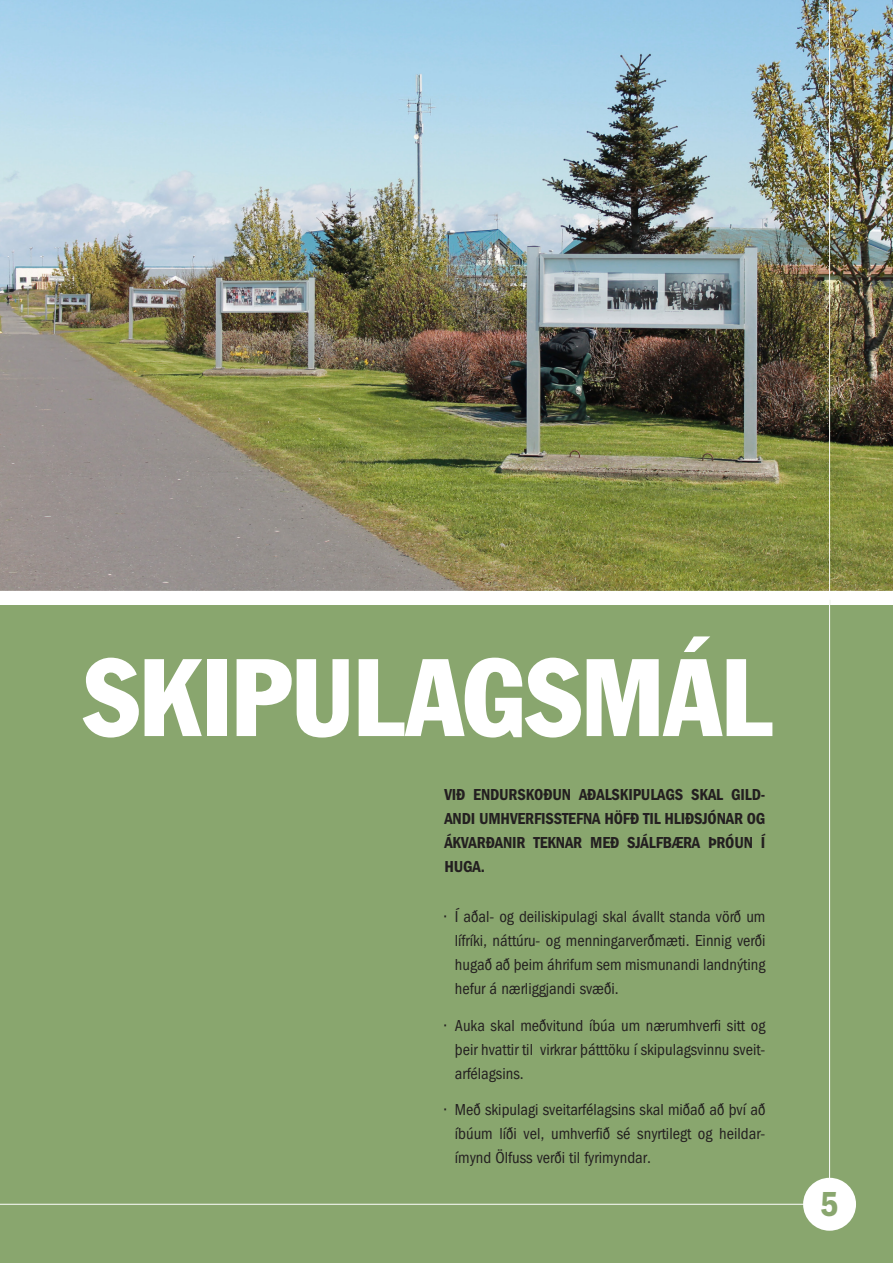
<style>
.page{position:relative;width:893px;height:1263px;background:#fff}
.page>*{position:absolute;margin:0;border:0;box-sizing:border-box;transform-origin:0 0}
.t1{font:condensed 108px "Franklin Gothic IS";color:#fff}
.t2{font:600 condensed 36px "Franklin Gothic IS";color:#89a66e}
.t3{font:condensed 16.5px/24px "Franklin Gothic IS";color:#231f20;text-align:justify}
.t4{font:600 condensed 16.5px/24px "Franklin Gothic IS";letter-spacing:-.01em;color:#231f20;text-align:justify}
</style>
<div class="page">
<div style="left:0;top:606px;width:893px;height:657px;background:#89a66e"></div>
<hr style="left:0;top:1204px;width:826px;height:1px;background:#fff">
<div style="left:803px;top:1178px;width:53px;height:53px;background:#fff;border-radius:50%"></div>
<img style="left:0;top:0;width:893px;height:591px">
<hr style="left:829px;top:0;width:1px;height:1182px;background:#fff">
<p class="t1" style="left:84px;top:632px;width:692px">SKIPULAGSMÁL</p>
<p class="t4" style="left:444px;top:783px;width:323px">VIÐ ENDURSKOÐUN AÐALSKIPULAGS SKAL GILD-ANDI UMHVERFISSTEFNA HÖFÐ TIL HLIÐSJÓNAR OG ÁKVARÐANIR TEKNAR MEÐ SJÁLFBÆRA ÞRÓUN Í HUGA.</p>
<p class="t3" style="left:455px;top:904px;width:312px;text-indent:-10px">• Í aðal- og deiliskipulagi skal ávallt standa vörð um lífríki, náttúru- og menningarverðmæti. Einnig verði hugað að þeim áhrifum sem mismunandi landnýting hefur á nærliggjandi svæði.</p>
<p class="t3" style="left:455px;top:1013px;width:312px;text-indent:-10px">• Auka skal meðvitund íbúa um nærumhverfi sitt og þeir hvattir til virkrar þátttöku í skipulagsvinnu sveit&shy;arfélagsins.</p>
<p class="t3" style="left:455px;top:1098px;width:312px;text-indent:-10px">• Með skipulagi sveitarfélagsins skal miðað að því að íbúum líði vel, umhverfið sé snyrtilegt og heildar&shy;ímynd Ölfuss verði til fyrimyndar.</p>
<p class="t2" style="left:820px;top:1183px;width:20px">5</p>
</div>
